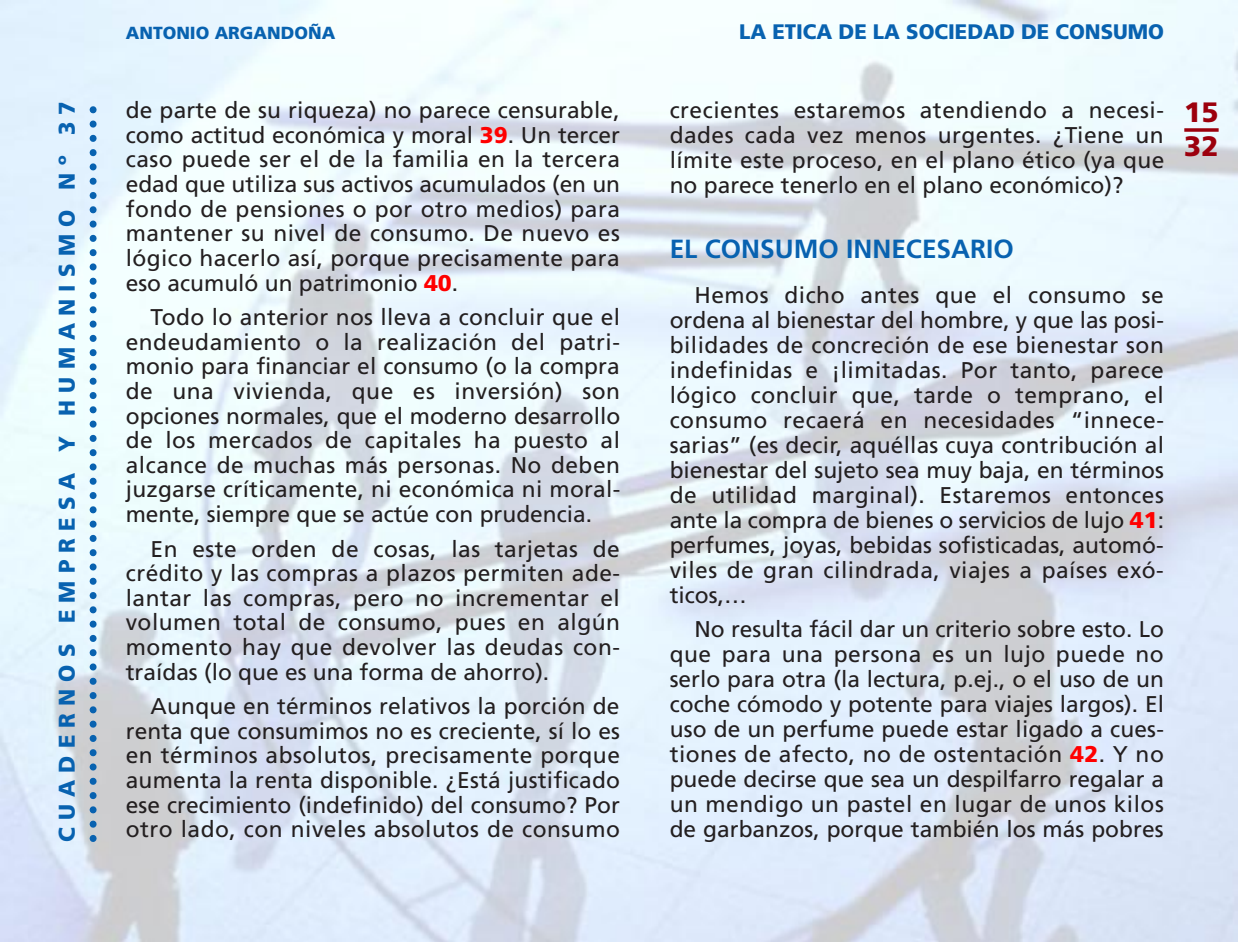
<style>
.page{position:relative;width:1239px;height:942px;background:#fff}
.page>*{position:absolute;margin:0;border:0;box-sizing:border-box;transform-origin:0 0}
.t1{font:900 28px/33.6px "Frutiger";color:#9c000d}
.t2{font:700 26.25px "Frutiger";color:#0862b0}
.t3{font:22.75px/24.7px "Frutiger";color:#231f20;text-align:justify}
.t4{font:900 22.75px "Frutiger";letter-spacing:.325em;color:#0862b0}
.t5{font:900 21px "Frutiger";color:#0862b0}
.t6{font:900 17.5px "Frutiger";color:#0862b0}
.s1{font-weight:900;color:#f00}
</style>
<div class="page">
<img style="left:1px;top:0;width:1236px;height:942px">
<svg style="left:1184px;top:128px;width:35px;height:4px"></svg>
<svg style="left:90px;top:101px;width:7px;height:737px;background:#92bbda"></svg>
<p class="t4" style="left:58px;top:842px;width:742px;rotate:-90deg">CUADERNOS EMPRESA Y HUMANISMO Nº 37</p>
<p class="t6" style="left:126px;top:26px;width:211px">ANTONIO ARGANDOÑA</p>
<p class="t5" style="left:739px;top:23px;width:427px">LA ETICA DE LA SOCIEDAD DE CONSUMO</p>
<p class="t3" style="left:126px;top:100px;width:496px">de parte de su riqueza) no parece censurable, como actitud económica y moral <span class="s1">39</span>. Un tercer caso puede ser el de la familia en la tercera edad que utiliza sus activos acumulados (en un fondo de pensiones o por otro medios) para mantener su nivel de consumo. De nuevo es lógico hacerlo así, porque precisamente para eso acumuló un patrimonio <span class="s1">40</span>.</p>
<p class="t3" style="left:126px;top:306px;width:496px;text-indent:25px">Todo lo anterior nos lleva a concluir que el endeudamiento o la realización del patri&shy;monio para financiar el consumo (o la compra de una vivienda, que es inversión) son opciones normales, que el moderno desarrollo de los mercados de capitales ha puesto al alcance de muchas más personas. No deben juzgarse críticamente, ni económica ni moral&shy;mente, siempre que se actúe con prudencia.</p>
<p class="t3" style="left:126px;top:538px;width:496px;text-indent:25px">En este orden de cosas, las tarjetas de crédito y las compras a plazos permiten ade&shy;lantar las compras, pero no incrementar el volumen total de consumo, pues en algún momento hay que devolver las deudas con&shy;traídas (lo que es una forma de ahorro).</p>
<p class="t3" style="left:126px;top:695px;width:496px;text-indent:25px">Aunque en términos relativos la porción de renta que consumimos no es creciente, sí lo es en términos absolutos, precisamente porque aumenta la renta disponible. ¿Está justificado ese crecimiento (indefinido) del consumo? Por otro lado, con niveles absolutos de consumo</p>
<p class="t3" style="left:670px;top:99px;width:496px">crecientes estaremos atendiendo a necesi&shy;dades cada vez menos urgentes. ¿Tiene un límite este proceso, en el plano ético (ya que no parece tenerlo en el plano económico)?</p>
<p class="t2" style="left:670px;top:238px;width:346px">EL CONSUMO INNECESARIO</p>
<p class="t3" style="left:670px;top:284px;width:496px;text-indent:25px">Hemos dicho antes que el consumo se ordena al bienestar del hombre, y que las posi&shy;bilidades de concreción de ese bienestar son indefinidas e ¡limitadas. Por tanto, parece lógico concluir que, tarde o temprano, el consumo recaerá en necesidades “innece&shy;sarias” (es decir, aquéllas cuya contribución al bienestar del sujeto sea muy baja, en términos de utilidad marginal). Estaremos entonces ante la compra de bienes o servicios de lujo <span class="s1">41</span>: perfumes, joyas, bebidas sofisticadas, automó&shy;viles de gran cilindrada, viajes a países exó&shy;ticos,…</p>
<p class="t3" style="left:670px;top:618px;width:496px;text-indent:25px">No resulta fácil dar un criterio sobre esto. Lo que para una persona es un lujo puede no serlo para otra (la lectura, p.ej., o el uso de un coche cómodo y potente para viajes largos). El uso de un perfume puede estar ligado a cues&shy;tiones de afecto, no de ostentación <span class="s1">42</span>. Y no puede decirse que sea un despilfarro regalar a un mendigo un pastel en lugar de unos kilos de garbanzos, porque también los más pobres</p>
<p class="t1" style="left:1184px;top:98px;width:36px">15<br>32</p>
</div>
